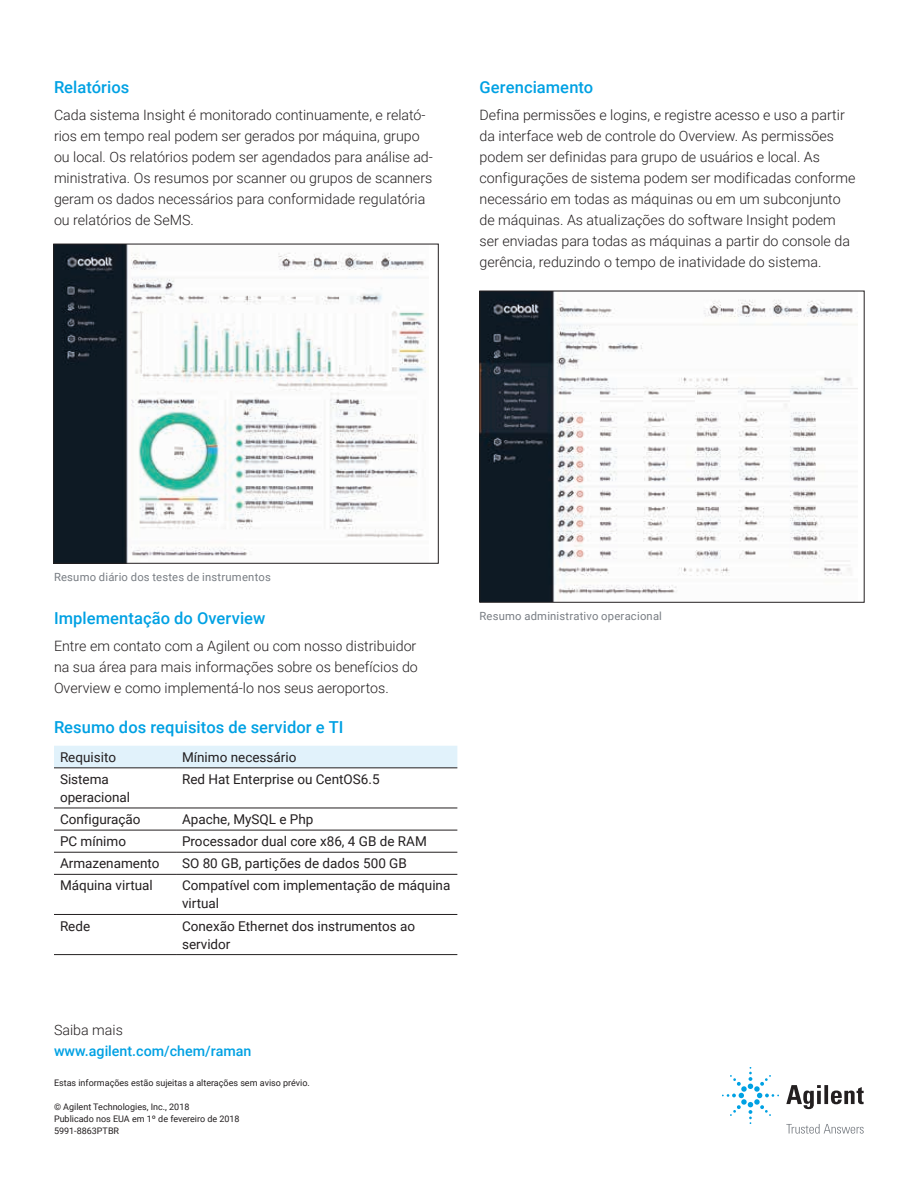
<style>
.page{position:relative;width:918px;height:1188px;background:#fff}
.page>*{position:absolute;margin:0;border:0;box-sizing:border-box;transform-origin:0 0}
.t1{font:500 16.5px "Roboto";letter-spacing:.005em;color:#00a1e3}
.t2{font:300 14.25px/21px "Roboto";color:#231f20}
.t3{font:500 14.25px "Roboto";color:#00a1e3}
.t4{font:13.5px/18px "Roboto";color:#231f20}
.t5{font:11.25px "Roboto";letter-spacing:.015em;color:#787d83}
.t6{font:9px/12px "Roboto";color:#231f20}
</style>
<div class="page">
<img style="left:55px;top:246px;width:373px;height:315px">
<div style="left:53px;top:244px;width:385px;height:319px;border:1px solid #231f20"></div>
<img style="left:482px;top:293px;width:376px;height:307px">
<div style="left:480px;top:291px;width:384px;height:311px;border:1px solid #231f20"></div>
<div style="left:54px;top:746px;width:403px;height:22px;background:#e1f2fb"></div>
<hr style="left:54px;top:768px;width:122px;height:1px;background:#231f20">
<hr style="left:176px;top:768px;width:281px;height:1px;background:#231f20">
<hr style="left:54px;top:808px;width:122px;height:1px;background:#231f20">
<hr style="left:176px;top:808px;width:281px;height:1px;background:#231f20">
<hr style="left:54px;top:830px;width:122px;height:1px;background:#231f20">
<hr style="left:176px;top:830px;width:281px;height:1px;background:#231f20">
<hr style="left:54px;top:852px;width:122px;height:1px;background:#231f20">
<hr style="left:176px;top:852px;width:281px;height:1px;background:#231f20">
<hr style="left:54px;top:874px;width:122px;height:1px;background:#231f20">
<hr style="left:176px;top:874px;width:281px;height:1px;background:#231f20">
<hr style="left:54px;top:914px;width:122px;height:1px;background:#231f20">
<hr style="left:176px;top:914px;width:281px;height:1px;background:#231f20">
<hr style="left:54px;top:954px;width:122px;height:1px;background:#231f20">
<hr style="left:176px;top:954px;width:281px;height:1px;background:#231f20">
<svg style="left:786px;top:1085px;width:78px;height:24px"></svg>
<svg style="left:722px;top:1067px;width:57px;height:57px"></svg>
<svg style="left:786px;top:1124px;width:78px;height:10px"></svg>
<p class="t1" style="left:54px;top:75px;width:77px">Relatórios</p>
<p class="t2" style="left:54px;top:104px;width:380px">Cada sistema Insight é monitorado continuamente, e relató&shy;rios em tempo real podem ser gerados por máquina, grupo ou local. Os relatórios podem ser agendados para análise ad&shy;ministrativa. Os resumos por scanner ou grupos de scanners geram os dados necessários para conformidade regulatória ou relatórios de SeMS.</p>
<p class="t1" style="left:480px;top:75px;width:115px">Gerenciamento</p>
<p class="t2" style="left:480px;top:104px;width:377px">Defina permissões e logins, e registre acesso e uso a partir da interface web de controle do Overview. As permissões podem ser definidas para grupo de usuários e local. As configurações de sistema podem ser modificadas conforme necessário em todas as máquinas ou em um subconjunto de máquinas. As atualizações do software Insight podem ser enviadas para todas as máquinas a partir do console da gerência, reduzindo o tempo de inatividade do sistema.</p>
<p class="t5" style="left:54px;top:570px;width:218px">Resumo diário dos testes de instrumentos</p>
<p class="t1" style="left:54px;top:606px;width:213px">Implementação do Overview</p>
<p class="t2" style="left:54px;top:635px;width:365px;text-align:justify">Entre em contato com a Agilent ou com nosso distribuidor na sua área para mais informações sobre os benefícios do Overview e como implementá-lo nos seus aeroportos.</p>
<p class="t1" style="left:54px;top:716px;width:291px">Resumo dos requisitos de servidor e TI</p>
<p class="t4" style="left:60px;top:748px;width:58px">Requisito</p>
<p class="t4" style="left:182px;top:748px;width:116px">Mínimo necessário</p>
<p class="t4" style="left:60px;top:770px;width:72px">Sistema operacional</p>
<p class="t4" style="left:182px;top:770px;width:199px">Red Hat Enterprise ou CentOS6.5</p>
<p class="t4" style="left:60px;top:810px;width:82px">Configuração</p>
<p class="t4" style="left:182px;top:810px;width:133px">Apache, MySQL e Php</p>
<p class="t4" style="left:60px;top:832px;width:68px">PC mínimo</p>
<p class="t4" style="left:182px;top:832px;width:246px">Processador dual core x86, 4 GB de RAM</p>
<p class="t4" style="left:60px;top:854px;width:101px">Armazenamento</p>
<p class="t4" style="left:182px;top:854px;width:226px">SO 80 GB, partições de dados 500 GB</p>
<p class="t4" style="left:60px;top:876px;width:94px">Máquina virtual</p>
<p class="t4" style="left:182px;top:876px;width:270px">Compatível com implementação de máquina virtual</p>
<p class="t4" style="left:60px;top:916px;width:32px">Rede</p>
<p class="t4" style="left:182px;top:916px;width:235px">Conexão Ethernet dos instrumentos ao servidor</p>
<p class="t2" style="left:54px;top:1019px;width:70px">Saiba mais</p>
<p class="t3" style="left:54px;top:1041px;width:199px">www.agilent.com/chem/raman</p>
<p class="t6" style="left:54px;top:1076px;width:258px">Estas informações estão sujeitas a alterações sem aviso prévio.</p>
<p class="t6" style="left:54px;top:1100px;width:187px">© Agilent Technologies, Inc., 2018<br>Publicado nos EUA em 1º de fevereiro de 2018<br>5991-8863PTBR</p>
<p class="t5" style="left:480px;top:609px;width:184px">Resumo administrativo operacional</p>
</div>
